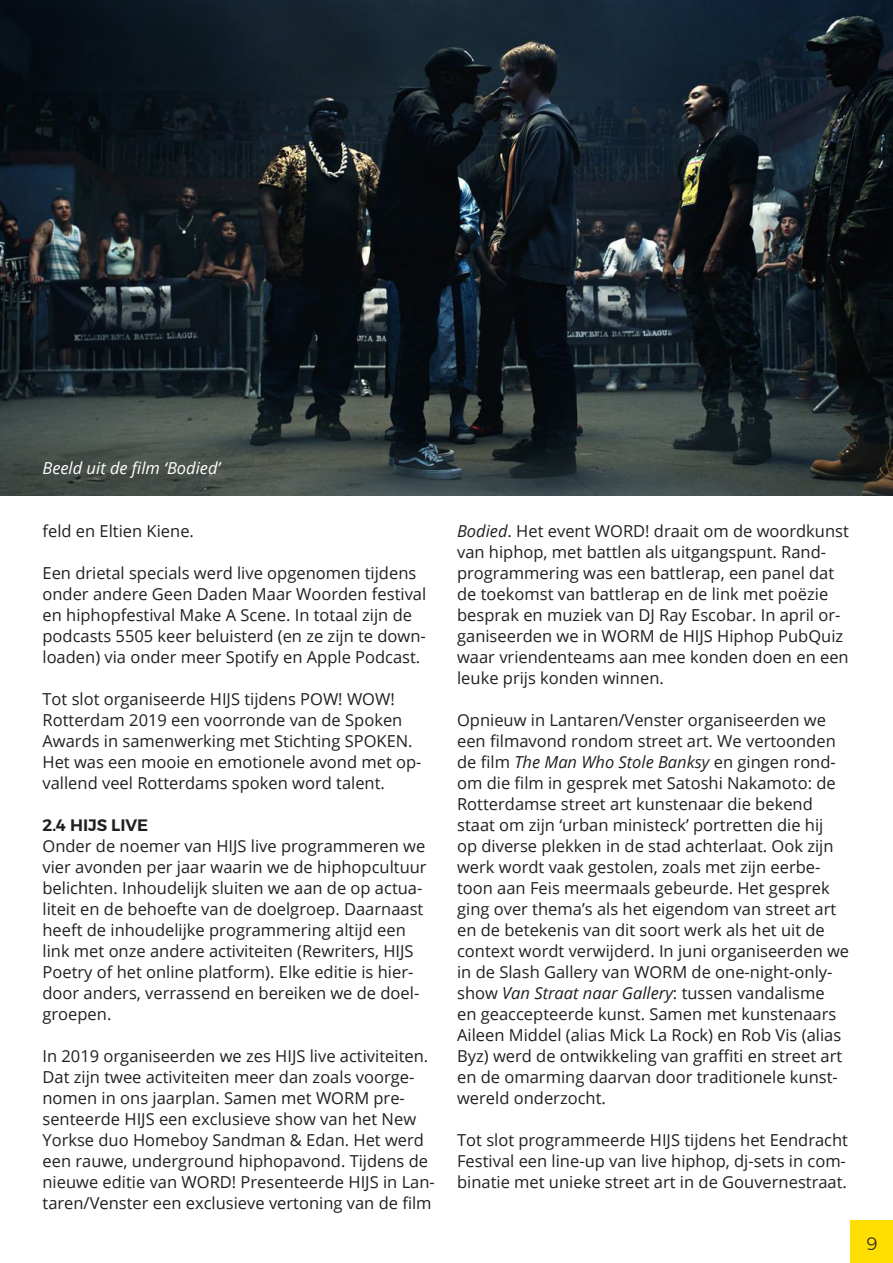
<style>
.page{position:relative;width:893px;height:1263px;background:#fff}
.page>*{position:absolute;margin:0;border:0;box-sizing:border-box;transform-origin:0 0}
.t1{font:300 18px "Montserrat";color:#231f20}
.Standaard{font:16.5px/21px "Open Sans";color:#231f20}
.Standaard-2{font:italic 16.5px "Open Sans";color:#fff}
.Tussenkop{font:600 16.5px "Montserrat";color:#231f20}
.s1{font-style:italic}
</style>
<div class="page">
<img style="left:0;top:0;width:893px;height:495px">
<div style="left:850px;top:1220px;width:43px;height:43px;background:#ffdf01"></div>
<p class="Standaard-2" style="left:43px;top:457px;width:179px">Beeld uit de film ‘Bodied’</p>
<p class="Standaard" style="left:43px;top:520px;width:153px">feld en Eltien Kiene.</p>
<p class="Standaard" style="left:43px;top:562px;width:385px">Een drietal specials werd live opgenomen tijdens onder andere Geen Daden Maar Woorden festival en hiphopfestival Make A Scene. In totaal zijn de podcasts 5505 keer beluisterd (en ze zijn te down&shy;loaden) via onder meer Spotify en Apple Podcast.</p>
<p class="Standaard" style="left:43px;top:688px;width:380px">Tot slot organiseerde HIJS tijdens POW! WOW!<br>Rotterdam 2019 een voorronde van de Spoken Awards in samenwerking met Stichting SPOKEN.<br>Het was een mooie en emotionele avond met op&shy;vallend veel Rotterdams spoken word talent.</p>
<p class="Tussenkop" style="left:43px;top:812px;width:107px">2.4 HIJS LIVE</p>
<p class="Standaard" style="left:43px;top:835px;width:386px">Onder de noemer van HIJS live programmeren we vier avonden per jaar waarin we de hiphopcultuur belichten. Inhoudelijk sluiten we aan de op actua&shy;liteit en de behoefte van de doelgroep. Daarnaast heeft de inhoudelijke programmering altijd een link met onze andere activiteiten (Rewriters, HIJS Poetry of het online platform). Elke editie is hier&shy;door anders, verrassend en bereiken we de doel&shy;groepen.</p>
<p class="Standaard" style="left:43px;top:1045px;width:394px">In 2019 organiseerden we zes HIJS live activiteiten.<br>Dat zijn twee activiteiten meer dan zoals voorge&shy;nomen in ons jaarplan. Samen met WORM pre&shy;senteerde HIJS een exclusieve show van het New Yorkse duo Homeboy Sandman &amp; Edan. Het werd een rauwe, underground hiphopavond. Tijdens de nieuwe editie van WORD! Presenteerde HIJS in Lan&shy;taren/Venster een exclusieve vertoning van de film</p>
<p class="Standaard" style="left:457px;top:520px;width:393px"><span class="s1">Bodied</span>. Het event WORD! draait om de woordkunst van hiphop, met battlen als uitgangspunt. Rand&shy;programmering was een battlerap, een panel dat de toekomst van battlerap en de link met poëzie besprak en muziek van DJ Ray Escobar. In april or&shy;ganiseerden we in WORM de HIJS Hiphop PubQuiz waar vriendenteams aan mee konden doen en een leuke prijs konden winnen.</p>
<p class="Standaard" style="left:457px;top:709px;width:394px">Opnieuw in Lantaren/Venster organiseerden we een filmavond rondom street art. We vertoonden de film <span class="s1">The Man Who Stole Banksy</span> en gingen rond&shy;om die film in gesprek met Satoshi Nakamoto: de Rotterdamse street art kunstenaar die bekend staat om zijn ‘urban ministeck’ portretten die hij<br>op diverse plekken in de stad achterlaat. Ook zijn werk wordt vaak gestolen, zoals met zijn eerbe&shy;toon aan Feis meermaals gebeurde. Het gesprek ging over thema’s als het eigendom van street art en de betekenis van dit soort werk als het uit de context wordt verwijderd. In juni organiseerden we in de Slash Gallery van WORM de one-night-only&shy;show <span class="s1">Van Straat naar Gallery</span>: tussen vandalisme<br>en geaccepteerde kunst. Samen met kunstenaars Aileen Middel (alias Mick La Rock) en Rob Vis (alias Byz) werd de ontwikkeling van graffiti en street art en de omarming daarvan door traditionele kunst&shy;wereld onderzocht.</p>
<p class="Standaard" style="left:457px;top:1129px;width:392px">Tot slot programmeerde HIJS tijdens het Eendracht<br>Festival een line-up van live hiphop, dj-sets in com&shy;binatie met unieke street art in de Gouvernestraat.</p>
<p class="t1" style="left:866px;top:1230px;width:13px">9</p>
</div>
